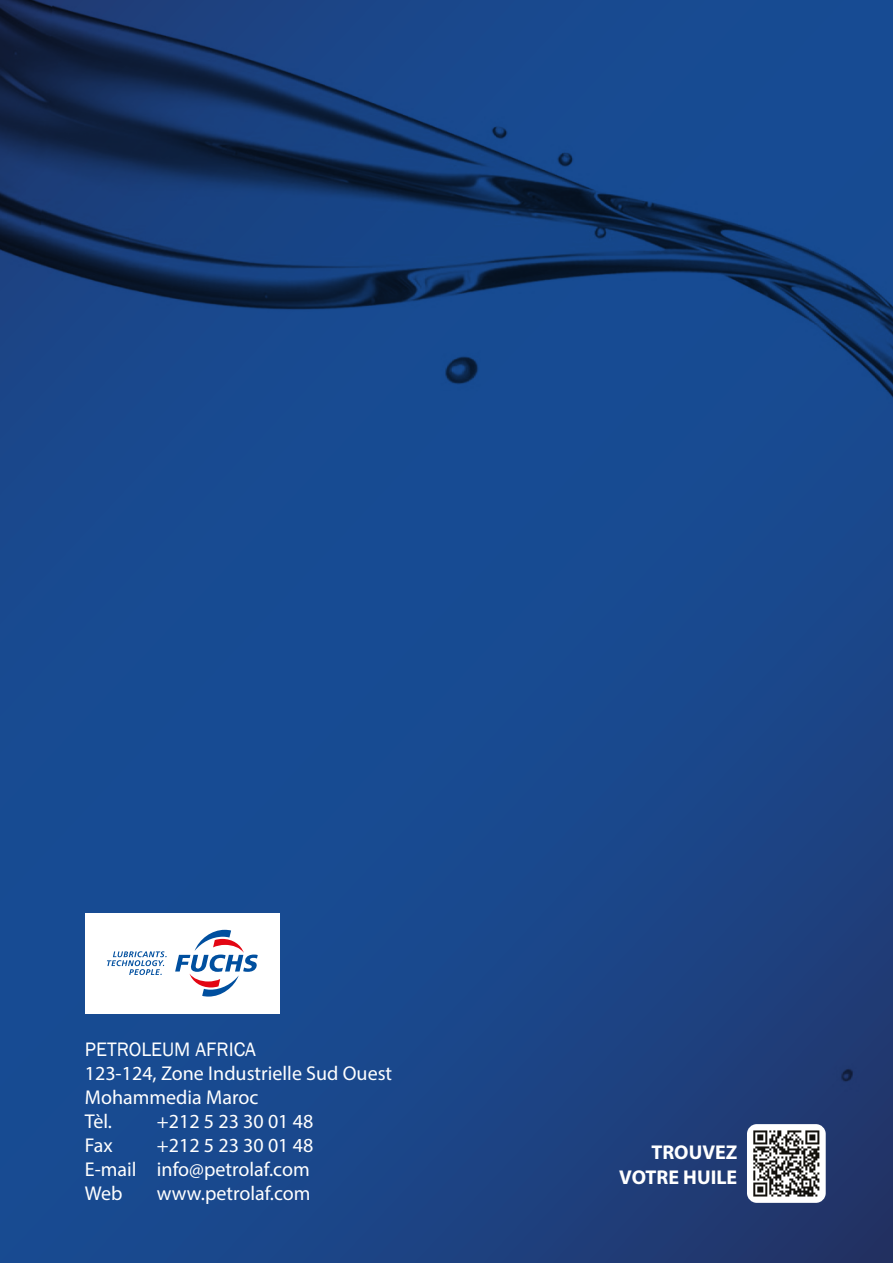
<style>
.page{position:relative;width:893px;height:1263px;background:#fff}
.page>*{position:absolute;margin:0;border:0;box-sizing:border-box;transform-origin:0 0}
.t1{font:20.1px/24px "Myriad Pro";color:#fff}
.t2{font:700 20.1px/24px "Myriad Pro";color:#fff;text-align:right}
.t3{font:20.1px "Franklin Gothic";color:#fff}
</style>
<div class="page">
<img style="left:0;top:0;width:893px;height:1263px">
<div style="left:747px;top:1124px;width:79px;height:79px;background:#fff;border-radius:10px"></div>
<svg style="left:753px;top:1130px;width:67px;height:67px"></svg>
<svg style="left:753px;top:1130px;width:66px;height:66px"></svg>
<div style="left:85px;top:913px;width:195px;height:100px;background:#fff"></div>
<svg style="left:107px;top:951px;width:60px;height:24px"></svg>
<svg style="left:175px;top:930px;width:83px;height:66px"></svg>
<p class="t3" style="left:85px;top:1037px;width:173px">PETROLEUM AFRICA</p>
<p class="t1" style="left:85px;top:1061px;width:309px">123-124, Zone Industrielle Sud Ouest<br>Mohammedia Maroc<br>Tèl.</p>
<p class="t1" style="left:157px;top:1109px;width:158px">+212 5 23 30 01 48</p>
<p class="t1" style="left:85px;top:1133px;width:29px">Fax</p>
<p class="t1" style="left:85px;top:1133px;width:230px;text-indent:72px">+212 5 23 30 01 48<br>E-mail info@petrolaf.com<br>Web</p>
<p class="t1" style="left:157px;top:1181px;width:155px">www.petrolaf.com</p>
<p class="t2" style="left:619px;top:1140px;width:120px">TROUVEZ<br>VOTRE HUILE</p>
</div>
